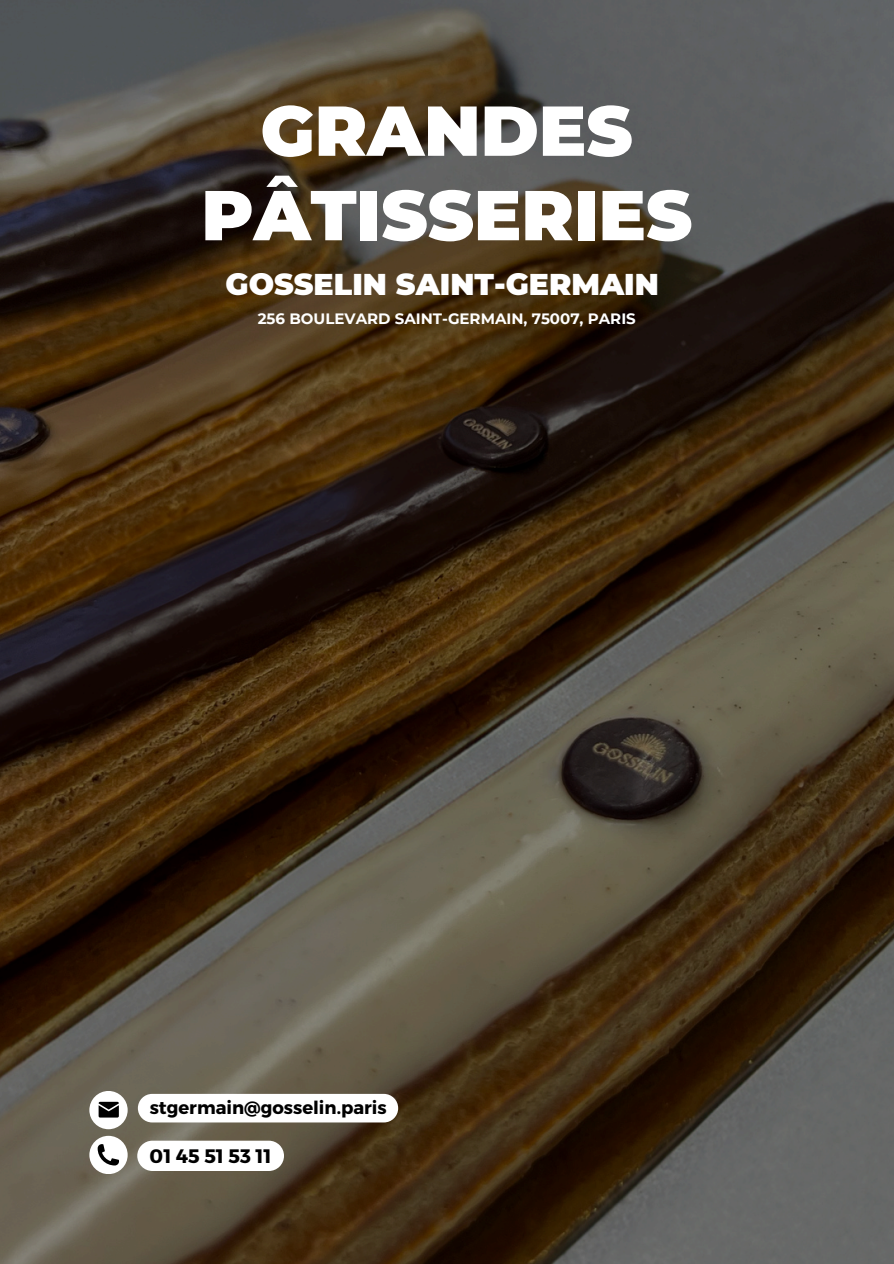
<style>
.page{position:relative;width:894px;height:1264px;background:#fff}
.page>*{position:absolute;margin:0;border:0;box-sizing:border-box;transform-origin:0 0}
.t1{font:900 70.5px "Montserrat";color:#fff}
.t2{font:900 30px "Montserrat";color:#fff}
.t3{font:700 19.5px "Montserrat";color:#000}
.t4{font:700 18px "Montserrat";color:#000}
.t5{font:700 15px "Montserrat";color:#fff}
</style>
<div class="page">
<img style="left:0;top:0;width:893px;height:1263px">
<div style="left:89px;top:1090px;width:39px;height:39px;background:#fff;border-radius:50%"></div>
<div style="left:89px;top:1135px;width:39px;height:39px;background:#fff;border-radius:50%"></div>
<svg style="left:99px;top:1101px;width:20px;height:16px"></svg>
<svg style="left:98px;top:1144px;width:21px;height:21px"></svg>
<svg style="left:137px;top:1140px;width:147px;height:30px"></svg>
<div style="left:138px;top:1093px;width:260px;height:29px;background:#fff;border-radius:14px"></div>
<p class="t1" style="left:260px;top:87px;width:373px">GRANDES</p>
<h1 class="t1" style="left:201px;top:172px;width:492px">PÂTISSERIES</h1>
<p class="t2" style="left:225px;top:266px;width:434px">GOSSELIN SAINT-GERMAIN</p>
<p class="t5" style="left:258px;top:309px;width:379px">256 BOULEVARD SAINT-GERMAIN, 75007, PARIS</p>
<h2 class="t4" style="left:150px;top:1096px;width:238px">stgermain@gosselin.paris</h2>
<h1 class="t3" style="left:149px;top:1142px;width:123px">01 45 51 53 11</h1>
</div>
